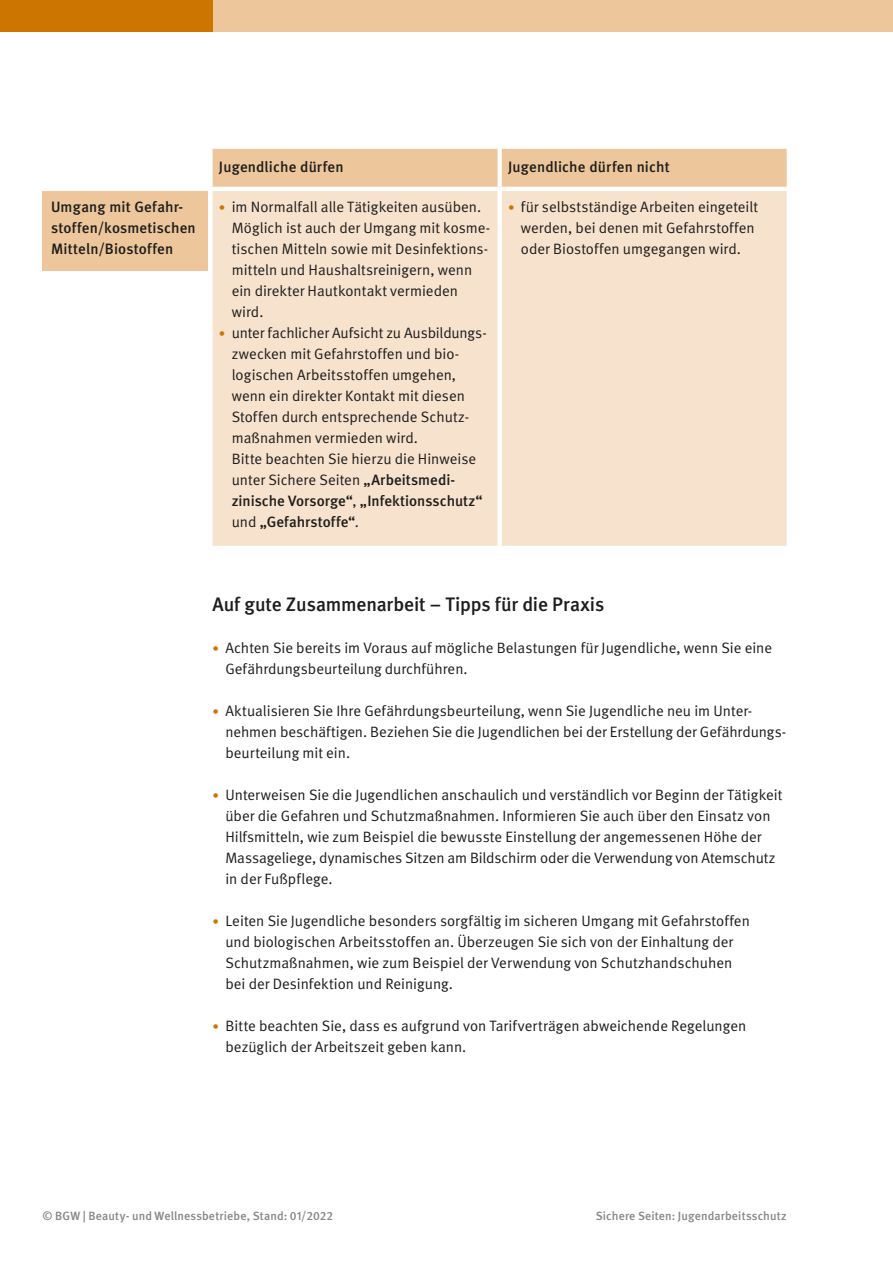
<style>
.page{position:relative;width:893px;height:1263px;background:#fff}
.page>*{position:absolute;margin:0;border:0;box-sizing:border-box;transform-origin:0 0}
.t1{font:500 19.5px "DGUV Meta";letter-spacing:-.005em;color:#1d1d1b}
.t2{font:15px/21px "DGUV Meta";color:#1d1d1b}
.t3{font:500 15px/21px "DGUV Meta";letter-spacing:.01em;color:#1d1d1b}
.t4{font:500 12px "DGUV Meta";letter-spacing:.01em;color:#878787}
.s1{font-size:12.75px;color:#cc7500}
.s2{font-weight:500}
</style>
<div class="page">
<div style="left:0;top:0;width:893px;height:32px;background:#edc69b"></div>
<div style="left:0;top:0;width:213px;height:32px;background:#cc7500"></div>
<div style="left:213px;top:149px;width:574px;height:38px;background:#edc69b"></div>
<div style="left:213px;top:191px;width:574px;height:355px;background:#f7e2cd"></div>
<div style="left:497px;top:149px;width:5px;height:38px;background:#fff"></div>
<div style="left:497px;top:191px;width:5px;height:355px;background:#fff"></div>
<div style="left:43px;top:191px;width:165px;height:79px;background:#edc69b"></div>
<p class="t3" style="left:219px;top:157px;width:126px">Jugendliche dürfen</p>
<p class="t3" style="left:508px;top:157px;width:163px">Jugendliche dürfen nicht</p>
<p class="t3" style="left:51px;top:197px;width:146px">Umgang mit Gefahr&shy;stoffen/kosmetischen<br>Mitteln/Biostoffen</p>
<p class="t2" style="left:232px;top:196px;width:259px;text-indent:-13px"><span class="s1">•</span> im Normalfall alle Tätigkeiten ausüben.<br>Möglich ist auch der Umgang mit kosme&shy;tischen Mitteln sowie mit Desinfektions&shy;mitteln und Haushaltsreinigern, wenn ein direkter Hautkontakt vermieden wird.</p>
<p class="t2" style="left:232px;top:322px;width:255px;text-indent:-13px"><span class="s1">•</span> unter fachlicher Aufsicht zu Ausbildungs&shy;zwecken mit Gefahrstoffen und bio&shy;logischen Arbeitsstoffen umgehen, wenn ein direkter Kontakt mit diesen Stoffen durch entsprechende Schutz&shy;maßnahmen vermieden wird.<br>Bitte beachten Sie hierzu die Hinweise unter Sichere Seiten <span class="s2">„Arbeitsmedi&shy;zinische Vorsorge“</span>, <span class="s2">„Infektionsschutz“ </span>und <span class="s2">„Gefahrstoffe“</span>.</p>
<p class="t2" style="left:521px;top:196px;width:239px;text-indent:-13px"><span class="s1">•</span> für selbstständige Arbeiten eingeteilt werden, bei denen mit Gefahrstoffen oder Biostoffen umgegangen wird.</p>
<h1 class="t1" style="left:213px;top:593px;width:393px">Auf gute Zusammenarbeit – Tipps für die Praxis</h1>
<p class="t2" style="left:225px;top:637px;width:548px;text-indent:-13px"><span class="s1">•</span> Achten Sie bereits im Voraus auf mögliche Belastungen für Jugendliche, wenn Sie eine<br>Gefährdungsbeurteilung durchführen.</p>
<p class="t2" style="left:225px;top:700px;width:561px;text-indent:-13px"><span class="s1">•</span> Aktualisieren Sie Ihre Gefährdungsbeurteilung, wenn Sie Jugendliche neu im Unter&shy;nehmen beschäftigen. Beziehen Sie die Jugendlichen bei der Erstellung der Gefährdungs&shy;beurteilung mit ein.</p>
<p class="t2" style="left:225px;top:784px;width:559px;text-indent:-13px"><span class="s1">•</span> Unterweisen Sie die Jugendlichen anschaulich und verständlich vor Beginn der Tätigkeit über die Gefahren und Schutzmaßnahmen. Informieren Sie auch über den Einsatz von Hilfsmitteln, wie zum Beispiel die bewusste Einstellung der angemessenen Höhe der Massageliege, dynamisches Sitzen am Bildschirm oder die Verwendung von Atemschutz in der Fußpflege.</p>
<p class="t2" style="left:225px;top:910px;width:526px;text-indent:-13px"><span class="s1">•</span> Leiten Sie Jugendliche besonders sorgfältig im sicheren Umgang mit Gefahrstoffen und biologischen Arbeitsstoffen an. Überzeugen Sie sich von der Einhaltung der Schutzmaßnahmen, wie zum Beispiel der Verwendung von Schutzhandschuhen bei der Desinfektion und Reinigung.</p>
<p class="t2" style="left:225px;top:1015px;width:522px;text-indent:-13px"><span class="s1">•</span> Bitte beachten Sie, dass es aufgrund von Tarifverträgen abweichende Regelungen bezüglich der Arbeitszeit geben kann.</p>
<p class="t4" style="left:43px;top:1209px;width:292px">© BGW | Beauty- und Wellnessbetriebe, Stand: 01/2022</p>
<p class="t4" style="left:596px;top:1209px;width:192px">Sichere Seiten: Jugendarbeitsschutz</p>
</div>
